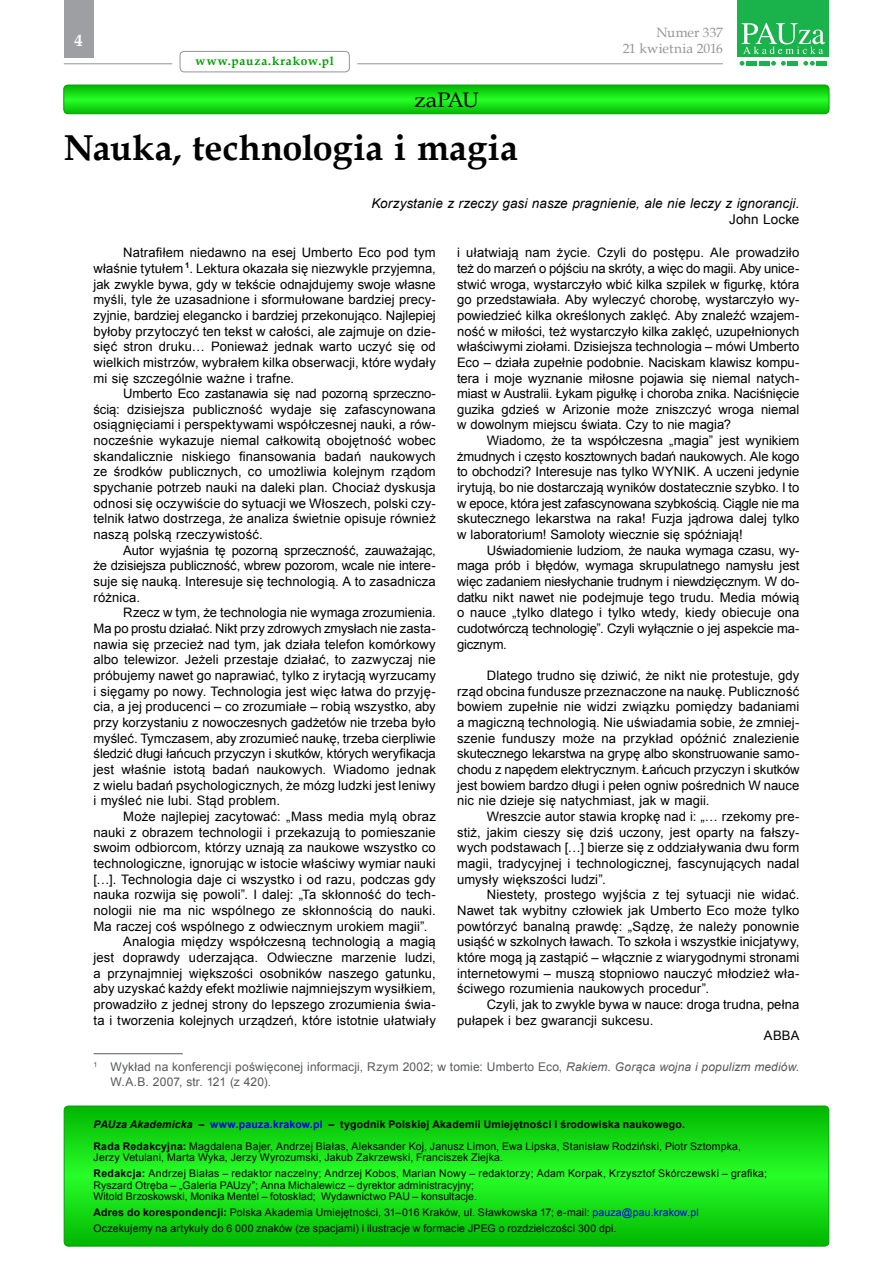
<style>
.page{position:relative;width:893px;height:1263px;background:#fff}
.page>*{position:absolute;margin:0;border:0;box-sizing:border-box;transform-origin:0 0}
.t1{font:700 36px "Book Antiqua";color:#000}
.t2{font:21px "Book Antiqua";letter-spacing:-.035em;color:#000;scale:1.1 1}
.t3{font:700 16.5px "Book Antiqua";color:#fff}
.t4{font:italic 13.5px "Arial";letter-spacing:.005em;color:#000}
.t5{font:13.5px/16.2px "Book Antiqua";color:#939598;text-align:right}
.t6{font:13.5px "Arial";letter-spacing:.01em;color:#000}
.t7{font:13.05px/15.6px "Arial";letter-spacing:.01em;color:#000;text-align:justify}
.t8{font:12px/14.4px "Arial";letter-spacing:.015em;color:#58595b}
.t9{font:700 12px "Book Antiqua";letter-spacing:.07em;color:#00a000}
.t10{font:10.5px/15.8px "Arial";letter-spacing:.015em;color:#000}
.s1{font-style:italic}
.s2{font-weight:700;font-style:italic}
.s3{font-weight:700}
.s4{font-weight:700;color:#0000e1}
.s5{color:#0000e1}
</style>
<div class="page">
<hr style="left:357px;top:63px;width:366px;height:1px;background:#939598">
<div style="left:64px;top:0;width:30px;height:57px;background:#9d9fa2"></div>
<div style="left:180px;top:51px;width:170px;height:21px;border:1px solid #939598;border-radius:4px"></div>
<svg style="left:740px;top:61px;width:4px;height:5px"></svg>
<svg style="left:771px;top:61px;width:15px;height:5px"></svg>
<svg style="left:803px;top:61px;width:12px;height:5px"></svg>
<div style="left:746px;top:61px;width:11px;height:5px;background:#19b24b"></div>
<div style="left:759px;top:61px;width:11px;height:5px;background:#19b24b"></div>
<div style="left:787px;top:61px;width:11px;height:5px;background:#19b24b"></div>
<div style="left:816px;top:61px;width:11px;height:5px;background:#19b24b"></div>
<div style="left:737px;top:0;width:92px;height:56px;background:#19b24b"></div>
<svg style="left:741px;top:23px;width:84px;height:31px"></svg>
<hr style="left:64px;top:63px;width:108px;height:1px;background:#939598">
<svg style="left:64px;top:1106px;width:765px;height:140px;background:#14da14"></svg>
<div style="left:64px;top:1106px;width:765px;height:140px;border:1px solid #00a000;border-radius:4px"></div>
<hr style="left:94px;top:1053px;width:89px;height:1px;background:#58595b">
<svg style="left:64px;top:85px;width:765px;height:29px;background:#16de16"></svg>
<div style="left:64px;top:85px;width:765px;height:29px;border:1px solid #00a000;border-radius:4px"></div>
<p class="t3" style="left:75px;top:30px;width:10px">4</p>
<p class="t9" style="left:196px;top:53px;width:140px">www.pauza.krakow.pl</p>
<h2 class="t2" style="left:414px;top:85px;width:60px">zaPAU</h2>
<h1 class="t1" style="left:64px;top:123px;width:456px">Nauka, technologia i magia</h1>
<p class="t5" style="left:623px;top:24px;width:102px">Numer 337<br>21 kwietnia 2016</p>
<p class="t4" style="left:371px;top:194px;width:429px">Korzystanie z rzeczy gasi nasze pragnienie, ale nie leczy z ignorancji.</p>
<p class="t6" style="left:729px;top:210px;width:72px">John Locke</p>
<p class="t7" style="left:94px;top:245px;width:344px;text-indent:30px">Natrafiłem niedawno na esej Umberto Eco pod tym właśnie tytułem <sup>1</sup>. Lektura okazała się niezwykle przyjemna, jak zwykle bywa, gdy w tekście odnajdujemy swoje własne myśli, tyle że uzasadnione i sformułowane bardziej precy&shy;zyjnie, bardziej elegancko i bardziej przekonująco. Najlepiej byłoby przytoczyć ten tekst w całości, ale zajmuje on dzie&shy;sięć stron druku… Ponieważ jednak warto uczyć się od wielkich mistrzów, wybrałem kilka obserwacji, które wydały mi się szczególnie ważne i trafne.</p>
<p class="t7" style="left:94px;top:386px;width:344px;text-indent:30px">Umberto Eco zastanawia się nad pozorną sprzeczno&shy;ścią: dzisiejsza publiczność wydaje się zafascynowana osiągnięciami i perspektywami współczesnej nauki, a rów&shy;nocześnie wykazuje niemal całkowitą obojętność wobec skandalicznie niskiego finansowania badań naukowych ze środków publicznych, co umożliwia kolejnym rządom spychanie potrzeb nauki na daleki plan. Chociaż dyskusja odnosi się oczywiście do sytuacji we Włoszech, polski czy&shy;telnik łatwo dostrzega, że analiza świetnie opisuje również naszą polską rzeczywistość.</p>
<p class="t7" style="left:94px;top:542px;width:344px;text-indent:30px">Autor wyjaśnia tę pozorną sprzeczność, zauważając, że dzisiejsza publiczność, wbrew pozorom, wcale nie intere&shy;suje się nauką. Interesuje się technologią. A to zasadnicza różnica.</p>
<p class="t7" style="left:94px;top:605px;width:344px;text-indent:30px">Rzecz w tym, że technologia nie wymaga zrozumienia.<br>Ma po prostu działać. Nikt przy zdrowych zmysłach nie zasta&shy;nawia się przecież nad tym, jak działa telefon komórkowy albo telewizor. Jeżeli przestaje działać, to zazwyczaj nie próbujemy nawet go naprawiać, tylko z irytacją wyrzucamy i sięgamy po nowy. Technologia jest więc łatwa do przyję&shy;cia, a jej producenci – co zrozumiałe – robią wszystko, aby przy korzystaniu z nowoczesnych gadżetów nie trzeba było myśleć. Tymczasem, aby zrozumieć naukę, trzeba cierpliwie śledzić długi łańcuch przyczyn i skutków, których weryfikacja jest właśnie istotą badań naukowych. Wiadomo jednak z wielu badań psychologicznych, że mózg ludzki jest leniwy i myśleć nie lubi. Stąd problem.</p>
<p class="t7" style="left:123px;top:808px;width:314px">Może najlepiej zacytować: „Mass media mylą obraz</p>
<p class="t7" style="left:94px;top:824px;width:344px">nauki z obrazem technologii i przekazują to pomieszanie</p>
<p class="t7" style="left:94px;top:840px;width:344px">swoim odbiorcom, którzy uznają za naukowe wszystko co</p>
<p class="t7" style="left:94px;top:855px;width:344px">technologiczne, ignorując w istocie właściwy wymiar nauki</p>
<p class="t7" style="left:94px;top:871px;width:344px">[…]. Technologia daje ci wszystko i od razu, podczas gdy</p>
<p class="t7" style="left:94px;top:887px;width:344px">nauka rozwija się powoli”. I dalej: „Ta skłonność do tech-</p>
<p class="t7" style="left:94px;top:902px;width:344px">nologii nie ma nic wspólnego ze skłonnością do nauki.</p>
<p class="t7" style="left:94px;top:918px;width:336px">Ma raczej coś wspólnego z odwiecznym urokiem magii”.</p>
<p class="t7" style="left:123px;top:934px;width:314px">Analogia między współczesną technologią a magią</p>
<p class="t7" style="left:94px;top:949px;width:344px">jest doprawdy uderzająca. Odwieczne marzenie ludzi,</p>
<p class="t7" style="left:94px;top:965px;width:344px">a przynajmniej większości osobników naszego gatunku,</p>
<p class="t7" style="left:94px;top:981px;width:344px">aby uzyskać każdy efekt możliwie najmniejszym wysiłkiem,</p>
<p class="t7" style="left:94px;top:996px;width:344px">prowadziło z jednej strony do lepszego zrozumienia świa-</p>
<p class="t7" style="left:94px;top:1012px;width:344px">ta i tworzenia kolejnych urządzeń, które istotnie ułatwiały</p>
<p class="t7" style="left:457px;top:245px;width:344px">i ułatwiają nam życie. Czyli do postępu. Ale prowadziło też do marzeń o pójściu na skróty, a więc do magii. Aby unice&shy;stwić wroga, wystarczyło wbić kilka szpilek w figurkę, która go przedstawiała. Aby wyleczyć chorobę, wystarczyło wy&shy;powiedzieć kilka określonych zaklęć. Aby znaleźć wzajem&shy;ność w miłości, też wystarczyło kilka zaklęć, uzupełnionych właściwymi ziołami. Dzisiejsza technologia – mówi Umberto Eco – działa zupełnie podobnie. Naciskam klawisz kompu&shy;tera i moje wyznanie miłosne pojawia się niemal natych&shy;miast w Australii. Łykam pigułkę i choroba znika. Naciśnięcie guzika gdzieś w Arizonie może zniszczyć wroga niemal w dowolnym miejscu świata. Czy to nie magia?</p>
<p class="t7" style="left:457px;top:433px;width:344px;text-indent:30px">Wiadomo, że ta współczesna „magia” jest wynikiem żmudnych i często kosztownych badań naukowych. Ale kogo to obchodzi? Interesuje nas tylko WYNIK. A uczeni jedynie irytują, bo nie dostarczają wyników dostatecznie szybko. I to w epoce, która jest zafascynowana szybkością. Ciągle nie ma skutecznego lekarstwa na raka! Fuzja jądrowa dalej tylko w laboratorium! Samoloty wiecznie się spóźniają!</p>
<p class="t7" style="left:457px;top:542px;width:344px;text-indent:30px">Uświadomienie ludziom, że nauka wymaga czasu, wy&shy;maga prób i błędów, wymaga skrupulatnego namysłu jest więc zadaniem niesłychanie trudnym i niewdzięcznym. W do&shy;datku nikt nawet nie podejmuje tego trudu. Media mówią o nauce „tylko dlatego i tylko wtedy, kiedy obiecuje ona cudotwórczą technologię”. Czyli wyłącznie o jej aspekcie ma&shy;gicznym.</p>
<p class="t7" style="left:457px;top:668px;width:344px;text-indent:30px">Dlatego trudno się dziwić, że nikt nie protestuje, gdy rząd obcina fundusze przeznaczone na naukę. Publiczność bowiem zupełnie nie widzi związku pomiędzy badaniami a magiczną technologią. Nie uświadamia sobie, że zmniej&shy;szenie funduszy może na przykład opóźnić znalezienie skutecznego lekarstwa na grypę albo skonstruowanie samo&shy;chodu z napędem elektrycznym. Łańcuch przyczyn i skutków jest bowiem bardzo długi i pełen ogniw pośrednich W nauce nic nie dzieje się natychmiast, jak w magii.</p>
<p class="t7" style="left:457px;top:808px;width:344px;text-indent:30px">Wreszcie autor stawia kropkę nad i: „… rzekomy pre&shy;stiż, jakim cieszy się dziś uczony, jest oparty na fałszy&shy;wych podstawach […] bierze się z oddziaływania dwu form magii, tradycyjnej i technologicznej, fascynujących nadal umysły większości ludzi”.</p>
<p class="t7" style="left:457px;top:887px;width:344px;text-indent:30px">Niestety, prostego wyjścia z tej sytuacji nie widać.<br>Nawet tak wybitny człowiek jak Umberto Eco może tylko powtórzyć banalną prawdę: „Sądzę, że należy ponownie usiąść w szkolnych ławach. To szkoła i wszystkie inicjatywy, które mogą ją zastąpić – włącznie z wiarygodnymi stronami internetowymi – muszą stopniowo nauczyć młodzież wła&shy;ściwego rozumienia naukowych procedur”.</p>
<p class="t7" style="left:487px;top:996px;width:314px">Czyli, jak to zwykle bywa w nauce: droga trudna, pełna</p>
<p class="t7" style="left:457px;top:1012px;width:198px">pułapek i bez gwarancji sukcesu.</p>
<p class="t7" style="left:764px;top:1028px;width:37px">ABBA</p>
<p class="t8" style="left:111px;top:1060px;width:690px;text-indent:-17px"><sup>1</sup> Wykład na konferencji poświęconej informacji, Rzym 2002; w tomie: Umberto Eco, <span class="s1">Rakiem. Gorąca wojna i populizm mediów.<br></span>W.A.B. 2007, str. 121 (z 420).</p>
<p class="t10" style="left:94px;top:1113px;width:649px;line-height:22.2px"><span class="s2">PAUza Akademicka</span> <span class="s3">–</span> <span class="s4">www.pauza.krakow.pl</span> <span class="s3">– tygodnik Polskiej Akademii Umiejętności i środowiska naukowego.<br>Rada Redakcyjna:</span> Magdalena Bajer, Andrzej Białas, Aleksander Koj, Janusz Limon, Ewa Lipska, Stanisław Rodziński, Piotr Sztompka,</p>
<p class="t10" style="left:94px;top:1150px;width:675px">Jerzy Vetulani, Marta Wyka, Jerzy Wyrozumski, Jakub Zakrzewski, Franciszek Ziejka.<br><span class="s3">Redakcja:</span> Andrzej Białas – redaktor naczelny; Andrzej Kobos, Marian Nowy – redaktorzy; Adam Korpak, Krzysztof Skórczewski – grafika;</p>
<p class="t10" style="left:94px;top:1179px;width:385px;line-height:11.6px">Ryszard Otręba – „Galeria PAUzy”; Anna Michalewicz – dyrektor administracyjny;<br>Witold Brzoskowski, Monika Mentel – fotoskład; Wydawnictwo PAU – konsultacje.</p>
<p class="t10" style="left:94px;top:1204px;width:607px"><span class="s3">Adres do korespondencji:</span> Polska Akademia Umiejętności, 31–016 Kraków, ul. Sławkowska 17; e-mail: <span class="s5">pauza@pau.krakow.pl<br></span>Oczekujemy na artykuły do 6 000 znaków (ze spacjami) i ilustracje w formacie JPEG o rozdzielczości 300 dpi.</p>
</div>
